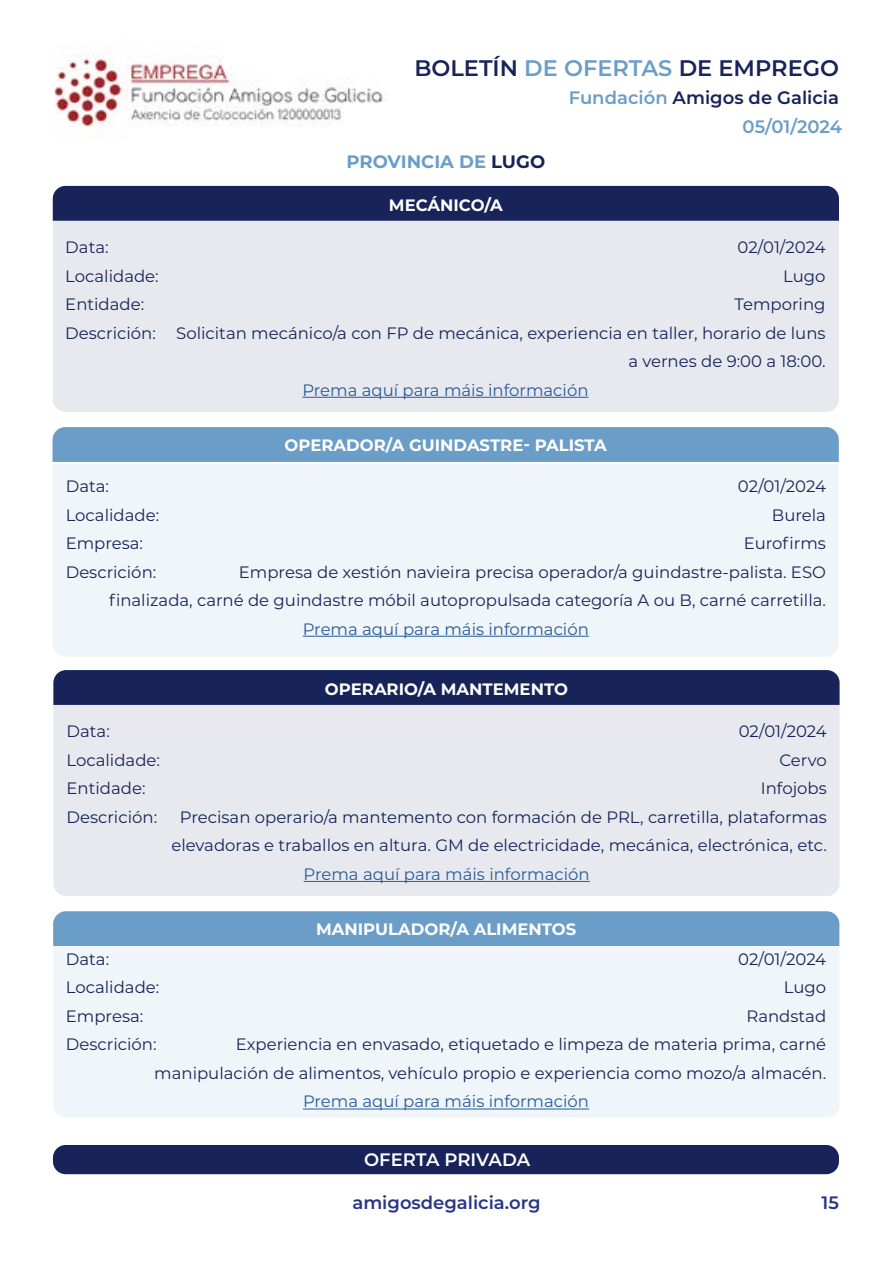
<style>
.page{position:relative;width:893px;height:1263px;background:#fff}
.page>*{position:absolute;margin:0;border:0;box-sizing:border-box;transform-origin:0 0}
.t1{font:600 22.5px "Montserrat";color:#172359}
.t2{font:600 18px/29.5px "Montserrat";color:#6a9dc8;text-align:right}
.t3{font:600 18px "Montserrat";color:#283583}
.t4{font:700 18px "Montserrat";color:#6a9dc8}
.t5{font:600 18px "Montserrat";letter-spacing:-.005em;color:#fff}
.t6{font:16.5px/28.5px "Montserrat";color:#172359;text-align:right}
.t7{font:16.5px "Montserrat";color:#275b9b}
.t8{font:700 16.5px "Montserrat";color:#fff}
.s1{color:#6a9dc8}
.s2{color:#172359}
</style>
<div class="page">
<img style="left:54px;top:54px;width:333px;height:83px">
<div style="left:53px;top:1145px;width:786px;height:29px;background:#172359;border-radius:13px"></div>
<div style="left:53px;top:221px;width:786px;height:191px;background:#e8e9ee"></div>
<div style="left:53px;top:705px;width:787px;height:191px;background:#e8e9ee"></div>
<div style="left:53px;top:464px;width:786px;height:193px;background:#f0f5f9"></div>
<div style="left:53px;top:947px;width:786px;height:170px;background:#f0f5f9"></div>
<div style="left:53px;top:186px;width:786px;height:35px;background:#172359"></div>
<div style="left:53px;top:670px;width:787px;height:35px;background:#172359"></div>
<div style="left:53px;top:427px;width:786px;height:35px;background:#6a9dc8"></div>
<div style="left:53px;top:911px;width:786px;height:35px;background:#6a9dc8"></div>
<hr style="left:302px;top:397px;width:286px;height:1px;background:#275b9b">
<hr style="left:304px;top:881px;width:286px;height:1px;background:#275b9b">
<hr style="left:303px;top:636px;width:286px;height:1px;background:#275b9b">
<hr style="left:303px;top:1108px;width:286px;height:1px;background:#275b9b">
<h1 class="t1" style="left:414px;top:52px;width:426px">BOLETÍN <span class="s1">DE OFERTAS</span> DE EMPREGO</h1>
<p class="t4" style="left:347px;top:148px;width:200px">PROVINCIA DE <span class="s2">LUGO</span></p>
<p class="t8" style="left:389px;top:193px;width:115px">MECÁNICO/A</p>
<p class="t2" style="left:569px;top:82px;width:275px">Fundación <span class="s2">Amigos de Galicia<br></span>05/01/2024</p>
<p class="t6" style="left:65px;top:232px;width:45px">Data:</p>
<p class="t6" style="left:737px;top:232px;width:90px">02/01/2024</p>
<p class="t6" style="left:65px;top:261px;width:95px">Localidade:</p>
<p class="t6" style="left:783px;top:261px;width:44px">Lugo</p>
<p class="t6" style="left:65px;top:289px;width:80px">Entidade:</p>
<p class="t6" style="left:65px;top:289px;width:762px">Temporing<br>Descrición: Solicitan mecánico/a con FP de mecánica, experiencia en taller, horario de luns a vernes de 9:00 a 18:00.</p>
<p class="t7" style="left:302px;top:378px;width:288px">Prema aquí para máis información</p>
<p class="t8" style="left:285px;top:433px;width:324px">OPERADOR/A GUINDASTRE- PALISTA</p>
<p class="t6" style="left:66px;top:471px;width:45px">Data:</p>
<p class="t6" style="left:738px;top:471px;width:90px">02/01/2024</p>
<p class="t6" style="left:66px;top:500px;width:95px">Localidade:</p>
<p class="t6" style="left:772px;top:500px;width:56px">Burela</p>
<p class="t6" style="left:66px;top:528px;width:79px">Empresa:</p>
<p class="t6" style="left:744px;top:528px;width:84px">Eurofirms</p>
<p class="t6" style="left:66px;top:557px;width:92px">Descrición:</p>
<p class="t6" style="left:109px;top:557px;width:718px">Empresa de xestión navieira precisa operador/a guindastre-palista. ESO<br>finalizada, carné de guindastre móbil autopropulsada categoría A ou B, carné carretilla.</p>
<p class="t7" style="left:303px;top:617px;width:288px">Prema aquí para máis información</p>
<p class="t8" style="left:325px;top:677px;width:245px">OPERARIO/A MANTEMENTO</p>
<p class="t6" style="left:67px;top:716px;width:45px">Data:</p>
<p class="t6" style="left:739px;top:716px;width:90px">02/01/2024</p>
<p class="t6" style="left:67px;top:745px;width:95px">Localidade:</p>
<p class="t6" style="left:779px;top:745px;width:49px">Cervo</p>
<p class="t6" style="left:67px;top:773px;width:80px">Entidade:</p>
<p class="t6" style="left:761px;top:773px;width:68px">Infojobs</p>
<p class="t6" style="left:67px;top:802px;width:92px">Descrición:</p>
<p class="t6" style="left:171px;top:802px;width:657px;text-align:center">Precisan operario/a mantemento con formación de PRL, carretilla, plataformas elevadoras e traballos en altura. GM de electricidade, mecánica, electrónica, etc.</p>
<p class="t7" style="left:304px;top:862px;width:288px">Prema aquí para máis información</p>
<p class="t8" style="left:316px;top:917px;width:262px">MANIPULADOR/A ALIMENTOS</p>
<p class="t6" style="left:66px;top:944px;width:45px">Data:</p>
<p class="t6" style="left:738px;top:944px;width:90px">02/01/2024</p>
<p class="t6" style="left:66px;top:973px;width:95px">Localidade:</p>
<p class="t6" style="left:784px;top:973px;width:44px">Lugo</p>
<p class="t6" style="left:66px;top:1001px;width:79px">Empresa:</p>
<p class="t6" style="left:746px;top:1001px;width:81px">Randstad</p>
<p class="t6" style="left:66px;top:1030px;width:92px">Descrición:</p>
<p class="t6" style="left:154px;top:1030px;width:673px">Experiencia en envasado, etiquetado e limpeza de materia prima, carné manipulación de alimentos, vehículo propio e experiencia como mozo/a almacén.</p>
<p class="t7" style="left:303px;top:1090px;width:288px">Prema aquí para máis información</p>
<p class="t5" style="left:364px;top:1147px;width:168px">OFERTA PRIVADA</p>
<p class="t3" style="left:352px;top:1190px;width:190px">amigosdegalicia.org</p>
<p class="t3" style="left:822px;top:1190px;width:19px">15</p>
</div>
